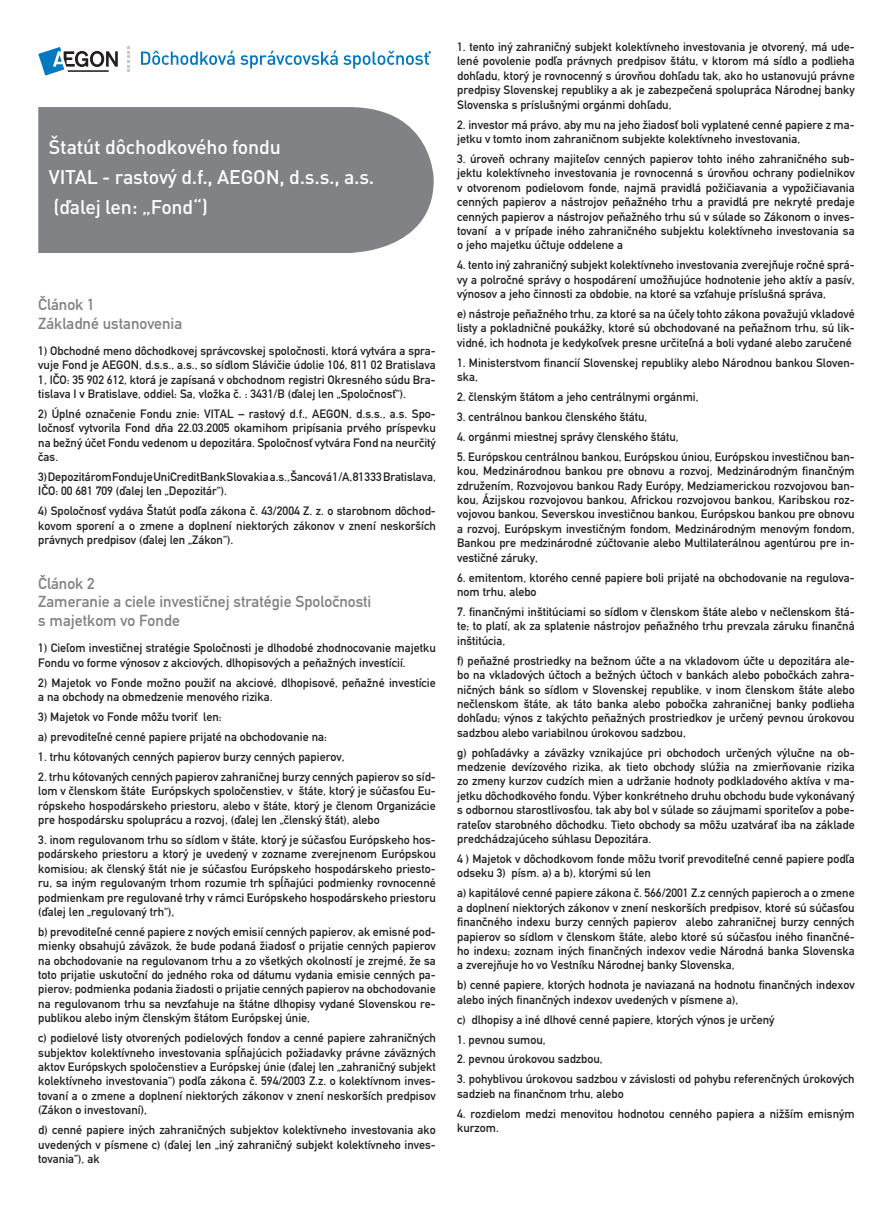
<style>
.page{position:relative;width:893px;height:1212px;background:#fff}
.page>*{position:absolute;margin:0;border:0;box-sizing:border-box;transform-origin:0 0}
.t1{font:19.5px/30px "DIN Medium CE";letter-spacing:-.01em;color:#fff}
.t2{font:500 15.75px/18.9px "DINCE";color:#808285}
.t3{font:500 12px/14.4px "DINCE";color:#231f20;text-align:justify}
</style>
<div class="page">
<svg style="left:38px;top:47px;width:80px;height:29px"></svg>
<svg style="left:128px;top:47px;width:2px;height:25px"></svg>
<svg style="left:141px;top:51px;width:290px;height:18px"></svg>
<div style="left:38px;top:107px;width:396px;height:146px;background:#808285"></div>
<h1 class="t1" style="left:49px;top:135px;width:327px">Štatút dôchodkového fondu<br>VITAL - rastový d.f., AEGON, d.s.s., a.s. (ďalej len: „Fond“)</h1>
<h2 class="t2" style="left:38px;top:297px;width:146px">Článok 1<br>Základné ustanovenia</h2>
<p class="t3" style="left:38px;top:345px;width:399px">1) Obchodné meno dôchodkovej správcovskej spoločnosti, ktorá vytvára a spra&shy;vuje Fond je AEGON, d.s.s., a.s., so sídlom Slávičie údolie 106, 811 02 Bratislava 1, IČO: 35 902 612, ktorá je zapísaná v obchodnom registri Okresného súdu Bra&shy;tislava I v Bratislave, oddiel: Sa, vložka č. : 3431/B (ďalej len „Spoločnosť“).</p>
<p class="t3" style="left:38px;top:408px;width:399px">2) Úplné označenie Fondu znie: VITAL – rastový d.f., AEGON, d.s.s., a.s. Spo&shy;ločnosť vytvorila Fond dňa 22.03.2005 okamihom pripísania prvého príspevku na bežný účet Fondu vedenom u depozitára. Spoločnosť vytvára Fond na neurčitý čas.</p>
<p class="t3" style="left:38px;top:471px;width:399px">3) Depozitárom Fondu je UniCredit Bank Slovakia a.s., Šancová 1/A, 813 33 Bratislava,<br>IČO: 00 681 709 (ďalej len „Depozitár“).</p>
<p class="t3" style="left:38px;top:505px;width:399px">4) Spoločnosť vydáva Štatút podľa zákona č. 43/2004 Z. z. o starobnom dôchod&shy;kovom sporení a o zmene a doplnení niektorých zákonov v znení neskorších právnych predpisov (ďalej len „Zákon“).</p>
<h2 class="t2" style="left:38px;top:575px;width:335px">Článok 2<br>Zameranie a ciele investičnej stratégie Spoločnosti s majetkom vo Fonde</h2>
<p class="t3" style="left:38px;top:642px;width:399px">1) Cieľom investičnej stratégie Spoločnosti je dlhodobé zhodnocovanie majetku<br>Fondu vo forme výnosov z akciových, dlhopisových a peňažných investícií.</p>
<p class="t3" style="left:38px;top:676px;width:399px">2) Majetok vo Fonde možno použiť na akciové, dlhopisové, peňažné investície a na obchody na obmedzenie menového rizika.</p>
<p class="t3" style="left:38px;top:708px;width:290px;line-height:20px">3) Majetok vo Fonde môžu tvoriť len:<br>a) prevoditeľné cenné papiere prijaté na obchodovanie na:</p>
<p class="t3" style="left:38px;top:751px;width:308px">1. trhu kótovaných cenných papierov burzy cenných papierov,</p>
<p class="t3" style="left:38px;top:770px;width:399px">2. trhu kótovaných cenných papierov zahraničnej burzy cenných papierov so síd&shy;lom v členskom štáte Európskych spoločenstiev, v štáte, ktorý je súčasťou Eu&shy;rópskeho hospodárskeho priestoru, alebo v štáte, ktorý je členom Organizácie pre hospodársku spoluprácu a rozvoj, (ďalej len „členský štát), alebo</p>
<p class="t3" style="left:38px;top:834px;width:399px">3. inom regulovanom trhu so sídlom v štáte, ktorý je súčasťou Európskeho hos&shy;podárskeho priestoru a ktorý je uvedený v zozname zverejnenom Európskou komisiou; ak členský štát nie je súčasťou Európskeho hospodárskeho priesto&shy;ru, sa iným regulovaným trhom rozumie trh spĺňajúci podmienky rovnocenné podmienkam pre regulované trhy v rámci Európskeho hospodárskeho priestoru (ďalej len „regulovaný trh“),</p>
<p class="t3" style="left:38px;top:925px;width:399px">b) prevoditeľné cenné papiere z nových emisií cenných papierov, ak emisné pod&shy;mienky obsahujú záväzok, že bude podaná žiadosť o prijatie cenných papierov na obchodovanie na regulovanom trhu a zo všetkých okolností je zrejmé, že sa toto prijatie uskutoční do jedného roka od dátumu vydania emisie cenných pa&shy;pierov; podmienka podania žiadosti o prijatie cenných papierov na obchodovanie na regulovanom trhu sa nevzťahuje na štátne dlhopisy vydané Slovenskou re&shy;publikou alebo iným členským štátom Európskej únie,</p>
<p class="t3" style="left:38px;top:1032px;width:399px">c) podielové listy otvorených podielových fondov a cenné papiere zahraničných subjektov kolektívneho investovania spĺňajúcich požiadavky právne záväzných aktov Európskych spoločenstiev a Európskej únie (ďalej len „zahraničný subjekt kolektívneho investovania“) podľa zákona č. 594/2003 Z.z. o kolektívnom inves&shy;tovaní a o zmene a doplnení niektorých zákonov v znení neskorších predpisov (Zákon o investovaní),</p>
<p class="t3" style="left:38px;top:1124px;width:399px">d) cenné papiere iných zahraničných subjektov kolektívneho investovania ako uvedených v písmene c) (ďalej len „iný zahraničný subjekt kolektívneho inves&shy;tovania“), ak</p>
<p class="t3" style="left:457px;top:41px;width:399px">1. tento iný zahraničný subjekt kolektívneho investovania je otvorený, má ude&shy;lené povolenie podľa právnych predpisov štátu, v ktorom má sídlo a podlieha dohľadu, ktorý je rovnocenný s úrovňou dohľadu tak, ako ho ustanovujú právne predpisy Slovenskej republiky a ak je zabezpečená spolupráca Národnej banky Slovenska s príslušnými orgánmi dohľadu,</p>
<p class="t3" style="left:457px;top:118px;width:399px">2. investor má právo, aby mu na jeho žiadosť boli vyplatené cenné papiere z ma&shy;jetku v tomto inom zahraničnom subjekte kolektívneho investovania,</p>
<p class="t3" style="left:457px;top:153px;width:399px">3. úroveň ochrany majiteľov cenných papierov tohto iného zahraničného sub&shy;jektu kolektívneho investovania je rovnocenná s úrovňou ochrany podielnikov v otvorenom podielovom fonde, najmä pravidlá požičiavania a vypožičiavania cenných papierov a nástrojov peňažného trhu a pravidlá pre nekryté predaje cenných papierov a nástrojov peňažného trhu sú v súlade so Zákonom o inves&shy;tovaní a v prípade iného zahraničného subjektu kolektívneho investovania sa o jeho majetku účtuje oddelene a</p>
<p class="t3" style="left:457px;top:259px;width:399px">4. tento iný zahraničný subjekt kolektívneho investovania zverejňuje ročné sprá&shy;vy a polročné správy o hospodárení umožňujúce hodnotenie jeho aktív a pasív, výnosov a jeho činnosti za obdobie, na ktoré sa vzťahuje príslušná správa,</p>
<p class="t3" style="left:457px;top:308px;width:399px">e) nástroje peňažného trhu, za ktoré sa na účely tohto zákona považujú vkladové listy a pokladničné poukážky, ktoré sú obchodované na peňažnom trhu, sú lik&shy;vidné, ich hodnota je kedykoľvek presne určiteľná a boli vydané alebo zaručené</p>
<p class="t3" style="left:457px;top:356px;width:399px">1. Ministerstvom financií Slovenskej republiky alebo Národnou bankou Sloven&shy;ska,</p>
<p class="t3" style="left:457px;top:391px;width:243px">2. členským štátom a jeho centrálnymi orgánmi,</p>
<p class="t3" style="left:457px;top:411px;width:192px">3. centrálnou bankou členského štátu,</p>
<p class="t3" style="left:457px;top:431px;width:223px">4. orgánmi miestnej správy členského štátu,</p>
<p class="t3" style="left:457px;top:451px;width:399px">5. Európskou centrálnou bankou, Európskou úniou, Európskou investičnou ban&shy;kou, Medzinárodnou bankou pre obnovu a rozvoj, Medzinárodným finančným združením, Rozvojovou bankou Rady Európy, Medziamerickou rozvojovou ban&shy;kou, Ázijskou rozvojovou bankou, Africkou rozvojovou bankou, Karibskou roz&shy;vojovou bankou, Severskou investičnou bankou, Európskou bankou pre obnovu a rozvoj, Európskym investičným fondom, Medzinárodným menovým fondom, Bankou pre medzinárodné zúčtovanie alebo Multilaterálnou agentúrou pre in&shy;vestičné záruky,</p>
<p class="t3" style="left:457px;top:571px;width:399px">6. emitentom, ktorého cenné papiere boli prijaté na obchodovanie na regulova&shy;nom trhu, alebo</p>
<p class="t3" style="left:457px;top:606px;width:399px">7. finančnými inštitúciami so sídlom v členskom štáte alebo v nečlenskom štá&shy;te; to platí, ak za splatenie nástrojov peňažného trhu prevzala záruku finančná inštitúcia,</p>
<p class="t3" style="left:457px;top:654px;width:399px">f) peňažné prostriedky na bežnom účte a na vkladovom účte u depozitára ale&shy;bo na vkladových účtoch a bežných účtoch v bankách alebo pobočkách zahra&shy;ničných bánk so sídlom v Slovenskej republike, v inom členskom štáte alebo nečlenskom štáte, ak táto banka alebo pobočka zahraničnej banky podlieha dohľadu; výnos z takýchto peňažných prostriedkov je určený pevnou úrokovou sadzbou alebo variabilnou úrokovou sadzbou,</p>
<p class="t3" style="left:457px;top:746px;width:399px">g) pohľadávky a záväzky vznikajúce pri obchodoch určených výlučne na ob&shy;medzenie devízového rizika, ak tieto obchody slúžia na zmierňovanie rizika zo zmeny kurzov cudzích mien a udržanie hodnoty podkladového aktíva v ma&shy;jetku dôchodkového fondu. Výber konkrétneho druhu obchodu bude vykonávaný s odbornou starostlivosťou, tak aby bol v súlade so záujmami sporiteľov a pobe&shy;rateľov starobného dôchodku. Tieto obchody sa môžu uzatvárať iba na základe predchádzajúceho súhlasu Depozitára.</p>
<p class="t3" style="left:457px;top:853px;width:399px">4 ) Majetok v dôchodkovom fonde môžu tvoriť prevoditeľné cenné papiere podľa odseku 3) písm. a) a b), ktorými sú len</p>
<p class="t3" style="left:457px;top:887px;width:399px">a) kapitálové cenné papiere zákona č. 566/2001 Z.z cenných papieroch a o zmene a doplnení niektorých zákonov v znení neskorších predpisov, ktoré sú súčasťou finančného indexu burzy cenných papierov alebo zahraničnej burzy cenných papierov so sídlom v členskom štáte, alebo ktoré sú súčasťou iného finančné&shy;ho indexu; zoznam iných finančných indexov vedie Národná banka Slovenska a zverejňuje ho vo Vestníku Národnej banky Slovenska,</p>
<p class="t3" style="left:457px;top:979px;width:399px">b) cenné papiere, ktorých hodnota je naviazaná na hodnotu finančných indexov alebo iných finančných indexov uvedených v písmene a),</p>
<p class="t3" style="left:457px;top:1013px;width:319px">c) dlhopisy a iné dlhové cenné papiere, ktorých výnos je určený</p>
<p class="t3" style="left:457px;top:1033px;width:90px">1. pevnou sumou,</p>
<p class="t3" style="left:457px;top:1053px;width:147px">2. pevnou úrokovou sadzbou,</p>
<p class="t3" style="left:457px;top:1073px;width:399px">3. pohyblivou úrokovou sadzbou v závislosti od pohybu referenčných úrokových sadzieb na finančnom trhu, alebo</p>
<p class="t3" style="left:457px;top:1107px;width:399px">4. rozdielom medzi menovitou hodnotou cenného papiera a nižším emisným kurzom.</p>
</div>
